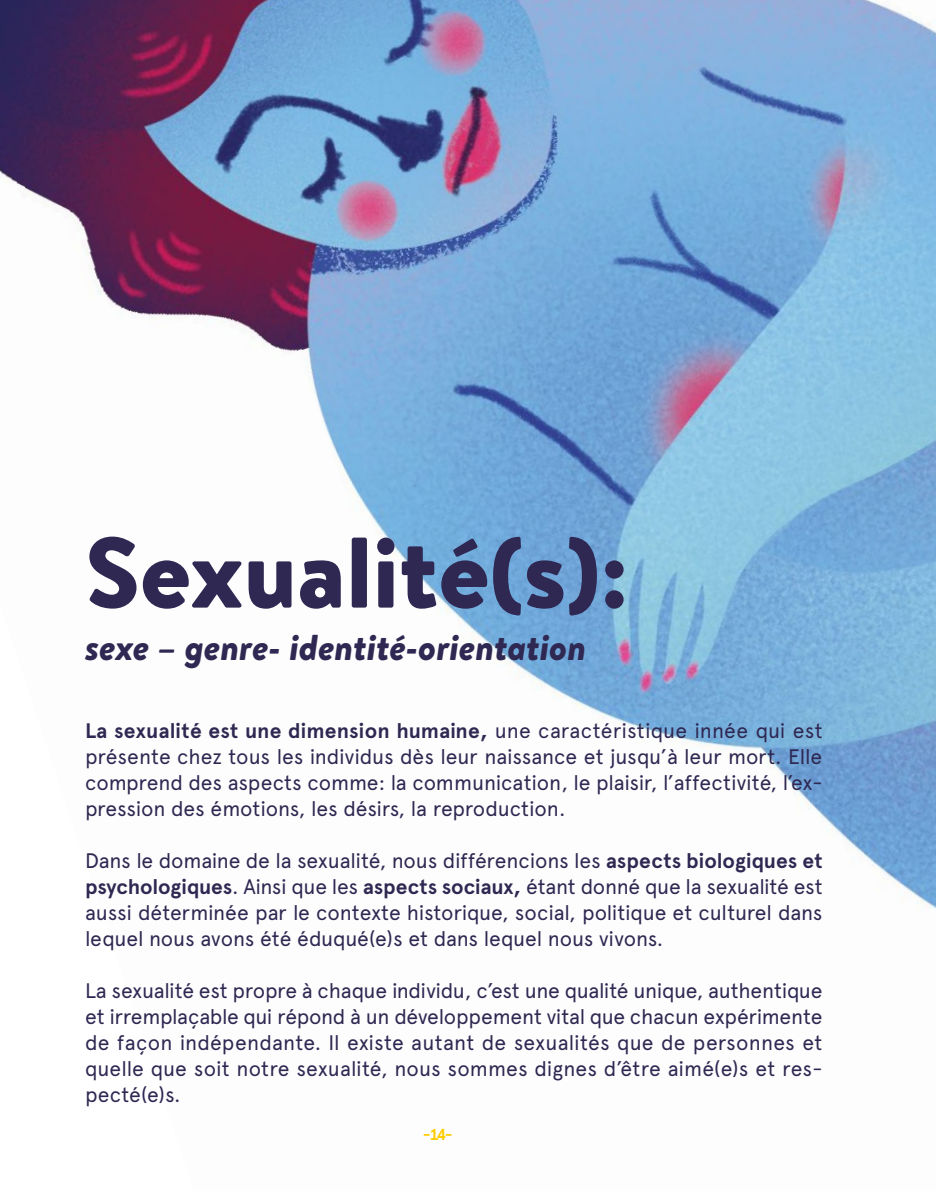
<style>
.page{position:relative;width:936px;height:1191px;background:#fff}
.page>*{position:absolute;margin:0;border:0;box-sizing:border-box;transform-origin:0 0}
.t1{font:900 100px "Brandon Text";color:#2f2852}
.t2{font:italic 900 36px "Brandon Text";color:#2f2852}
.t3{font:21px/26px "Apercu";letter-spacing:-.005em;color:#2f2852;text-align:justify}
.t4{font:700 16px "Apercu Mono";color:#fc0}
.s1{font-weight:700}
</style>
<div class="page">
<img style="left:0;top:0;width:935px;height:909px">
<h1 class="t1" style="left:85px;top:502px;width:544px">Sexualité(s):</h1>
<h2 class="t2" style="left:85px;top:621px;width:502px">sexe – genre- identité-orientation</h2>
<p class="t3" style="left:85px;top:717px;width:739px"><span class="s1">La sexualité est une dimension humaine,</span> une caractéristique innée qui est présente chez tous les individus dès leur naissance et jusqu’à leur mort. Elle comprend des aspects comme: la communication, le plaisir, l’affectivité, l’ex&shy;pression des émotions, les désirs, la reproduction.</p>
<p class="t3" style="left:85px;top:847px;width:739px">Dans le domaine de la sexualité, nous différencions les <span class="s1">aspects biologiques et psychologiques</span>. Ainsi que les <span class="s1">aspects sociaux,</span> étant donné que la sexualité est aussi déterminée par le contexte historique, social, politique et culturel dans lequel nous avons été éduqué(e)s et dans lequel nous vivons.</p>
<p class="t3" style="left:85px;top:977px;width:739px">La sexualité est propre à chaque individu, c’est une qualité unique, authentique et irremplaçable qui répond à un développement vital que chacun expérimente de façon indépendante. Il existe autant de sexualités que de personnes et quelle que soit notre sexualité, nous sommes dignes d’être aimé(e)s et res&shy;pecté(e)s.</p>
<p class="t4" style="left:422px;top:1122px;width:33px">-14-</p>
</div>
